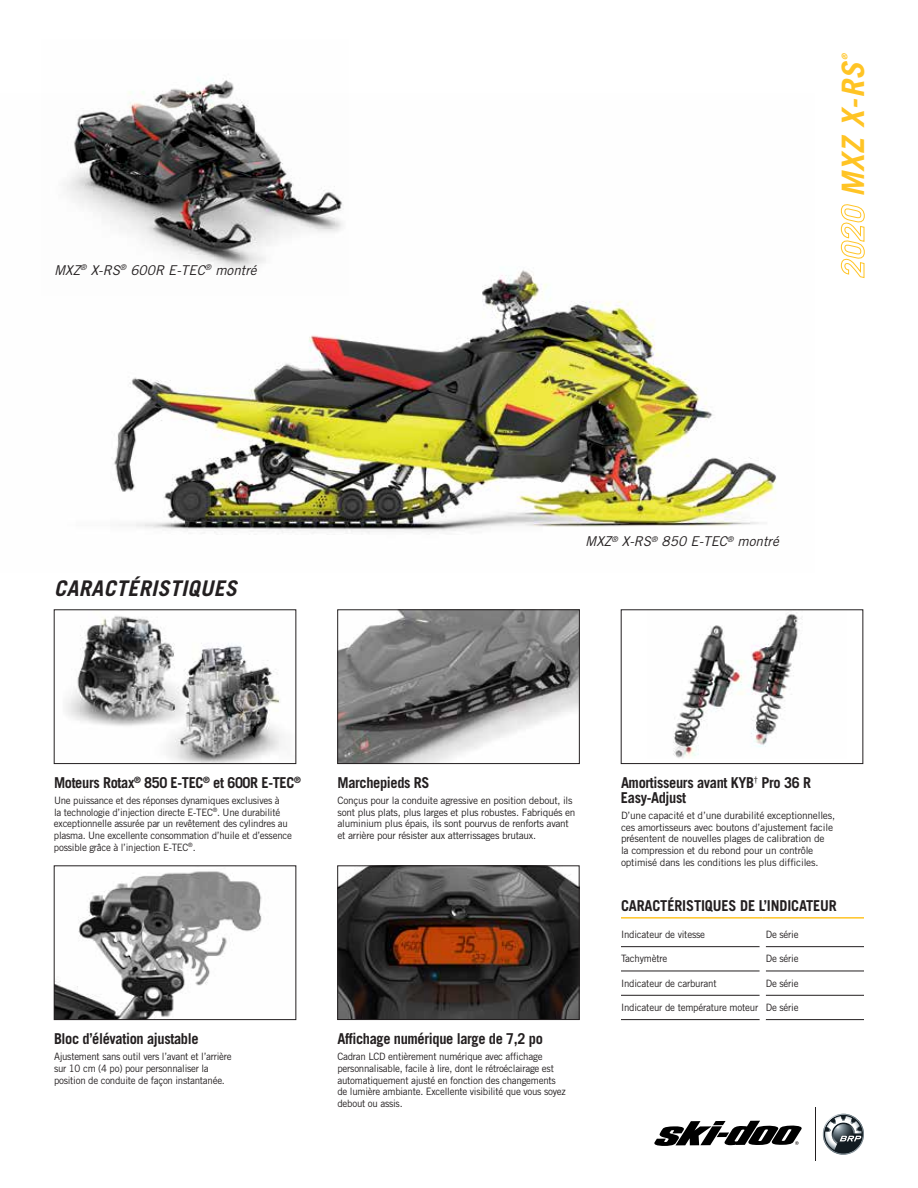
<style>
.page{position:relative;width:918px;height:1188px;background:#fff}
.page>*{position:absolute;margin:0;border:0;box-sizing:border-box;transform-origin:0 0}
.t1{font:italic 700 30.9px "Trade Gothic LT Std";color:#ffc425}
.t2{font:italic 700 21.6px "Trade Gothic LT Std";letter-spacing:.02em;color:#231f20}
.t3{font:700 15px/15px "Trade Gothic LT Std";letter-spacing:-.025em;color:#231f20;scale:.96 1}
.t4{font:italic 13.5px "Trade Gothic LT Std";color:#231f20}
.t5{font:10.2px/11.6px "Trade Gothic LT Std";letter-spacing:-.025em;color:#231f20;scale:.96 1}
.t6{font:10.2px/11.6px "Trade Gothic LT Std";letter-spacing:-.025em;color:#231f20}
.t7{font:italic 700 7.8px "Trade Gothic LT Std";color:#ffc425}
</style>
<div class="page">
<img style="left:340px;top:612px;width:238px;height:150px">
<div style="left:338px;top:610px;width:242px;height:154px;border:1px solid #231f20"></div>
<img style="left:673px;top:612px;width:130px;height:146px">
<div style="left:621px;top:610px;width:242px;height:154px;border:1px solid #231f20"></div>
<svg style="left:654px;top:1121px;width:148px;height:25px"></svg>
<hr style="left:816px;top:1107px;width:1px;height:54px;background:#231f20">
<svg style="left:822px;top:1113px;width:42px;height:42px"></svg>
<img style="left:56px;top:871px;width:206px;height:147px">
<div style="left:54px;top:866px;width:242px;height:154px;border:1px solid #231f20"></div>
<img style="left:114px;top:270px;width:662px;height:263px">
<img style="left:64px;top:79px;width:285px;height:216px">
<img style="left:66px;top:616px;width:218px;height:146px">
<div style="left:54px;top:610px;width:242px;height:154px;border:1px solid #231f20"></div>
<img style="left:340px;top:868px;width:237px;height:150px">
<div style="left:338px;top:866px;width:241px;height:154px;border:1px solid #231f20"></div>
<svg style="left:841px;top:204px;width:24px;height:74px"></svg>
<hr style="left:621px;top:946px;width:139px;height:1px;background:#231f20">
<hr style="left:766px;top:946px;width:98px;height:1px;background:#231f20">
<hr style="left:621px;top:971px;width:139px;height:1px;background:#231f20">
<hr style="left:766px;top:971px;width:98px;height:1px;background:#231f20">
<hr style="left:621px;top:995px;width:139px;height:1px;background:#231f20">
<hr style="left:766px;top:995px;width:98px;height:1px;background:#231f20">
<hr style="left:621px;top:1019px;width:139px;height:1px;background:#231f20">
<hr style="left:766px;top:1019px;width:98px;height:1px;background:#231f20">
<hr style="left:621px;top:917px;width:142px;height:2px;background:#ffc425">
<hr style="left:763px;top:917px;width:101px;height:2px;background:#ffc425">
<h3 class="t4" style="left:54px;top:262px;width:204px">MXZ<sup>®</sup> X-RS<sup>®</sup> 600R E-TEC<sup>®</sup> montré</h3>
<p class="t7" style="left:840px;top:60px;width:9px;rotate:-90deg">®</p>
<h1 class="t1" style="left:834px;top:197px;width:137px;rotate:-90deg">MXZ X-RS</h1>
<h2 class="t2" style="left:54px;top:575px;width:184px">CARACTÉRISTIQUES</h2>
<h3 class="t4" style="left:585px;top:533px;width:195px">MXZ<sup>®</sup> X-RS<sup>®</sup> 850 E-TEC<sup>®</sup> montré</h3>
<h3 class="t3" style="left:54px;top:775px;width:259px">Moteurs Rotax<sup>®</sup> 850 E-TEC<sup>®</sup> et 600R E-TEC<sup>®</sup></h3>
<p class="t5" style="left:54px;top:795px;width:249px">Une puissance et des réponses dynamiques exclusives à<br>la technologie d’injection directe E-TEC<sup>®</sup>. Une durabilité exceptionnelle assurée par un revêtement des cylindres au plasma. Une excellente consommation d’huile et d’essence possible grâce à l’injection E-TEC<sup>®</sup>.</p>
<h3 class="t3" style="left:338px;top:775px;width:97px">Marchepieds RS</h3>
<p class="t6" style="left:338px;top:795px;width:239px">Conçus pour la conduite agressive en position debout, ils sont plus plats, plus larges et plus robustes. Fabriqués en aluminium plus épais, ils sont pourvus de renforts avant et arrière pour résister aux atterrissages brutaux.</p>
<h3 class="t3" style="left:54px;top:1031px;width:152px">Bloc d’élévation ajustable</h3>
<p class="t5" style="left:54px;top:1051px;width:187px">Ajustement sans outil vers l’avant et l’arrière sur 10 cm (4 po) pour personnaliser la position de conduite de façon instantanée.</p>
<h3 class="t3" style="left:338px;top:1031px;width:215px">Affichage numérique large de 7,2 po</h3>
<p class="t5" style="left:338px;top:1051px;width:239px">Cadran LCD entièrement numérique avec affichage personnalisable, facile à lire, dont le rétroéclairage est automatiquement ajusté en fonction des changements de lumière ambiante. Excellente visibilité que vous soyez debout ou assis.</p>
<h3 class="t3" style="left:621px;top:775px;width:199px">Amortisseurs avant KYB<sup>†</sup> Pro 36 R<br>Easy-Adjust</h3>
<p class="t6" style="left:621px;top:810px;width:216px">D’une capacité et d’une durabilité exceptionnelles, ces amortisseurs avec boutons d’ajustement facile présentent de nouvelles plages de calibration de<br>la compression et du rebond pour un contrôle optimisé dans les conditions les plus difficiles.</p>
<h3 class="t3" style="left:621px;top:898px;width:226px">CARACTÉRISTIQUES DE L’INDICATEUR</h3>
<p class="t5" style="left:621px;top:929px;width:89px">Indicateur de vitesse</p>
<p class="t5" style="left:766px;top:929px;width:36px">De série</p>
<p class="t5" style="left:621px;top:953px;width:50px">Tachymètre</p>
<p class="t5" style="left:766px;top:953px;width:36px">De série</p>
<p class="t5" style="left:621px;top:977px;width:101px">Indicateur de carburant</p>
<p class="t5" style="left:766px;top:977px;width:36px">De série</p>
<p class="t5" style="left:621px;top:1002px;width:187px">Indicateur de température moteur De série</p>
</div>
